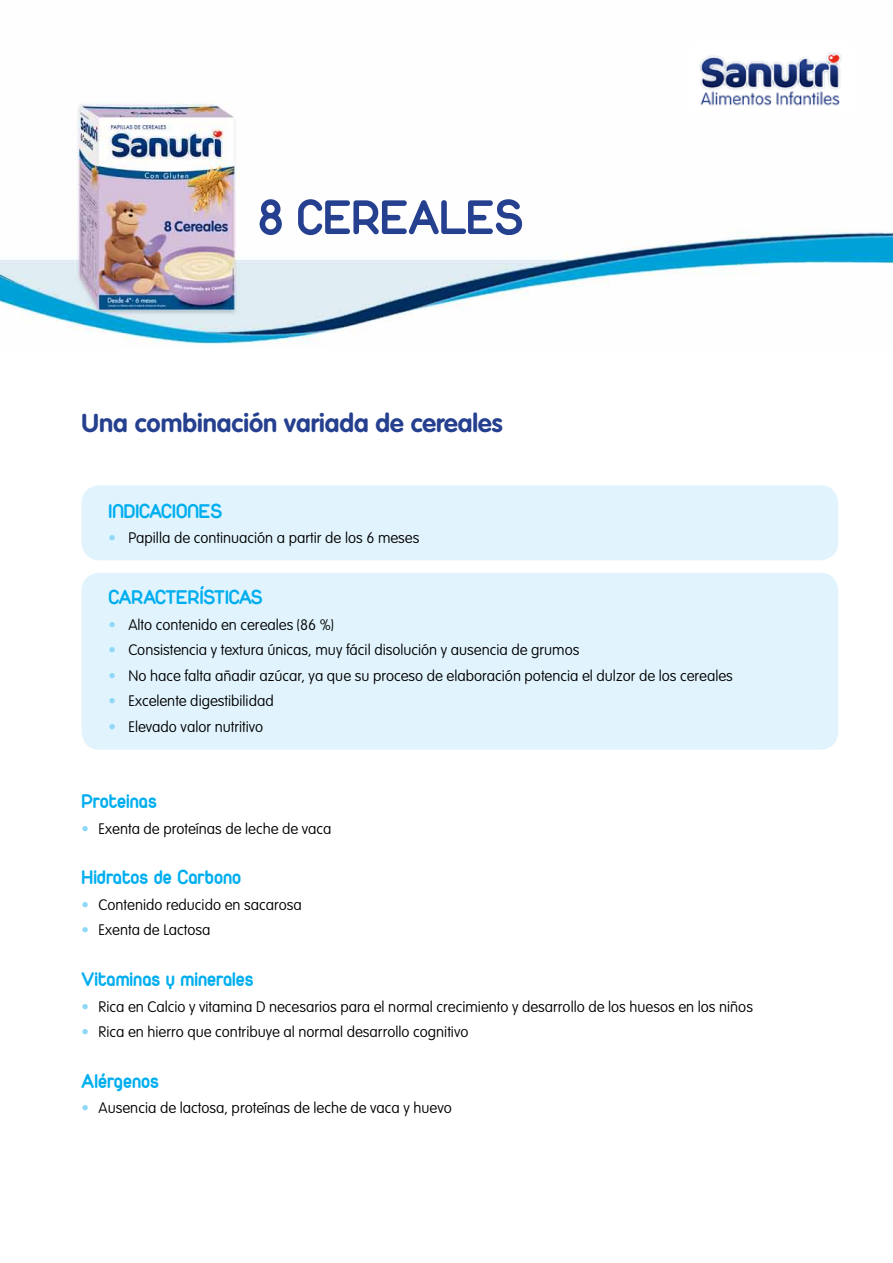
<style>
.page{position:relative;width:893px;height:1263px;background:#fff}
.page>*{position:absolute;margin:0;border:0;box-sizing:border-box;transform-origin:0 0}
.t1{font:700 51px "Duepuntozero";color:#25408f}
.t2{font:700 25.5px "VAG Rounded";color:#25408f}
.t3{font:700 21px "Duepuntozero";color:#00aeef}
.t4{font:100 15px "VAG Rounded";color:#000}
.s1{color:#8ed8f8}
</style>
<div class="page">
<div style="left:82px;top:573px;width:756px;height:177px;background:#e1f4fd;border-radius:18px"></div>
<div style="left:82px;top:485px;width:756px;height:75px;background:#e1f4fd;border-radius:18px"></div>
<img style="left:0;top:102px;width:893px;height:243px">
<img style="left:691px;top:53px;width:164px;height:62px">
<h1 class="t1" style="left:258px;top:189px;width:266px">8 CEREALES</h1>
<h2 class="t2" style="left:82px;top:408px;width:423px">Una combinación variada de cereales</h2>
<h3 class="t3" style="left:109px;top:499px;width:115px">INDICACIONES</h3>
<p class="t4" style="left:109px;top:529px;width:312px"><span class="s1">•</span> Papilla de continuación a partir de los 6 meses</p>
<h3 class="t3" style="left:109px;top:586px;width:156px">CARACTERÍSTICAS</h3>
<p class="t4" style="left:109px;top:616px;width:227px"><span class="s1">•</span> Alto contenido en cereales (86 %)</p>
<p class="t4" style="left:109px;top:642px;width:472px"><span class="s1">•</span> Consistencia y textura únicas, muy fácil disolución y ausencia de grumos</p>
<p class="t4" style="left:109px;top:667px;width:626px"><span class="s1">•</span> No hace falta añadir azúcar, ya que su proceso de elaboración potencia el dulzor de los cereales</p>
<p class="t4" style="left:109px;top:693px;width:167px"><span class="s1">•</span> Excelente digestibilidad</p>
<p class="t4" style="left:109px;top:718px;width:156px"><span class="s1">•</span> Elevado valor nutritivo</p>
<h3 class="t3" style="left:82px;top:790px;width:77px">Proteinas</h3>
<p class="t4" style="left:82px;top:820px;width:251px"><span class="s1">•</span> Exenta de proteínas de leche de vaca</p>
<h3 class="t3" style="left:82px;top:866px;width:161px">Hidratos de Carbono</h3>
<p class="t4" style="left:82px;top:896px;width:222px"><span class="s1">•</span> Contenido reducido en sacarosa</p>
<p class="t4" style="left:82px;top:921px;width:130px"><span class="s1">•</span> Exenta de Lactosa</p>
<h3 class="t3" style="left:82px;top:967px;width:174px">Vitaminas y minerales</h3>
<p class="t4" style="left:82px;top:998px;width:673px"><span class="s1">•</span> Rica en Calcio y vitamina D necesarios para el normal crecimiento y desarrollo de los huesos en los niños</p>
<p class="t4" style="left:82px;top:1023px;width:388px"><span class="s1">•</span> Rica en hierro que contribuye al normal desarrollo cognitivo</p>
<h3 class="t3" style="left:82px;top:1069px;width:79px">Alérgenos</h3>
<p class="t4" style="left:82px;top:1099px;width:372px"><span class="s1">•</span> Ausencia de lactosa, proteínas de leche de vaca y huevo</p>
</div>
